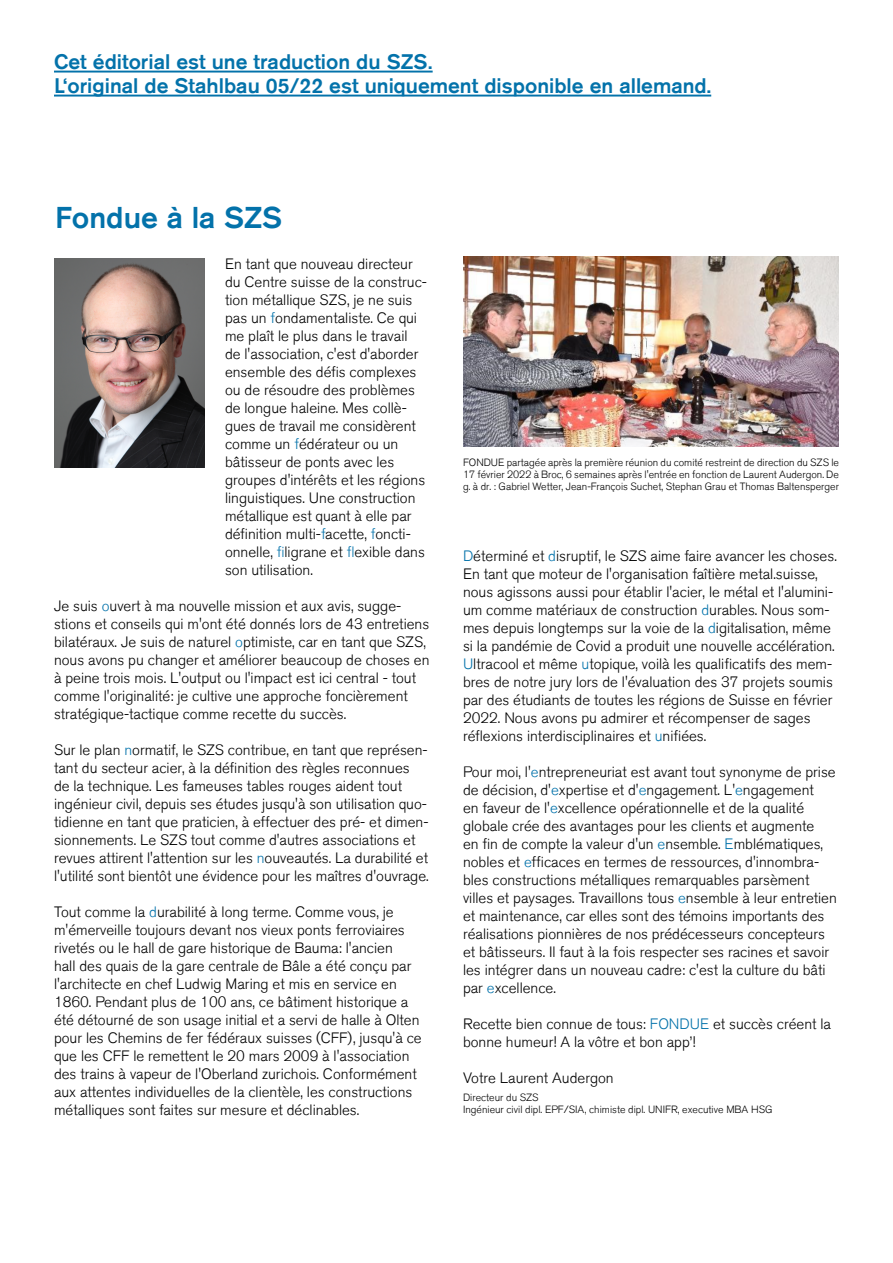
<style>
.page{position:relative;width:893px;height:1263px;background:#fff}
.page>*{position:absolute;margin:0;border:0;box-sizing:border-box;transform-origin:0 0}
.t1{font:500 30px "Akzidenz Grotesk BQ";color:#0372aa}
.t2{font:500 21px/24px "Akzidenz Grotesk BQ";color:#0372aa}
.t3{font:300 15px/18px "Akzidenz Grotesk BQ";color:#000}
.t4{font:300 10.5px/12px "Akzidenz Grotesk BQ";color:#000}
.s1{color:#0372aa}
</style>
<div class="page">
<img style="left:54px;top:258px;width:151px;height:209px">
<hr style="left:54px;top:71px;width:379px;height:2px;background:#0372aa">
<hr style="left:54px;top:95px;width:657px;height:2px;background:#0372aa">
<img style="left:463px;top:256px;width:376px;height:191px">
<h2 class="t2" style="left:54px;top:49px;width:659px">Cet éditorial est une traduction du SZS.<br>L‘original de Stahlbau 05/22 est uniquement disponible en allemand.</h2>
<h1 class="t1" style="left:55px;top:199px;width:229px">Fondue à la SZS</h1>
<p class="t3" style="left:225px;top:255px;width:203px">En tant que nouveau directeur du Centre suisse de la construc&shy;tion métallique SZS, je ne suis pas un <span class="s1">f</span>ondamentaliste. Ce qui me plaît le plus dans le travail<br>de l'association, c'est d'aborder ensemble des défis complexes ou de résoudre des problèmes de longue haleine. Mes collè&shy;gues de travail me considèrent comme un <span class="s1">f</span>édérateur ou un bâtisseur de ponts avec les groupes d'intérêts et les régions linguistiques. Une construction métallique est quant à elle par définition multi-<span class="s1">f</span>acette, <span class="s1">f</span>oncti&shy;onnelle, <span class="s1">fi</span>ligrane et <span class="s1">fl</span>exible dans son utilisation.</p>
<p class="t3" style="left:54px;top:597px;width:377px">Je suis <span class="s1">o</span>uvert à ma nouvelle mission et aux avis, sugge&shy;stions et conseils qui m'ont été donnés lors de 43 entretiens bilatéraux. Je suis de naturel <span class="s1">o</span>ptimiste, car en tant que SZS, nous avons pu changer et améliorer beaucoup de choses en à peine trois mois. L'output ou l'impact est ici central - tout comme l'originalité: je cultive une approche foncièrement stratégique-tactique comme recette du succès.</p>
<p class="t3" style="left:54px;top:741px;width:376px">Sur le plan <span class="s1">n</span>ormatif, le SZS contribue, en tant que représen&shy;tant du secteur acier, à la définition des règles reconnues de la technique. Les fameuses tables rouges aident tout ingénieur civil, depuis ses études jusqu'à son utilisation quo&shy;tidienne en tant que praticien, à effectuer des pré- et dimen&shy;sionnements. Le SZS tout comme d'autres associations et revues attirent l'attention sur les <span class="s1">n</span>ouveautés. La durabilité et l'utilité sont bientôt une évidence pour les maîtres d'ouvrage.</p>
<p class="t3" style="left:54px;top:903px;width:369px">Tout comme la <span class="s1">d</span>urabilité à long terme. Comme vous, je m'émerveille toujours devant nos vieux ponts ferroviaires rivetés ou le hall de gare historique de Bauma: l'ancien<br>hall des quais de la gare centrale de Bâle a été conçu par l'architecte en chef Ludwig Maring et mis en service en 1860. Pendant plus de 100 ans, ce bâtiment historique a été détourné de son usage initial et a servi de halle à Olten pour les Chemins de fer fédéraux suisses (CFF), jusqu'à ce que les CFF le remettent le 20 mars 2009 à l'association des trains à vapeur de l'Oberland zurichois. Conformément aux attentes individuelles de la clientèle, les constructions métalliques sont faites sur mesure et déclinables.</p>
<p class="t4" style="left:463px;top:457px;width:377px;text-align:justify">FONDUE partagée après la première réunion du comité restreint de direction du SZS le 17 février 2022 à Broc, 6 semaines après l'entrée en fonction de Laurent Audergon. De g. à dr. : Gabriel Wetter, Jean-François Suchet, Stephan Grau et Thomas Baltensperger</p>
<p class="t3" style="left:463px;top:547px;width:375px"><span class="s1">D</span>éterminé et <span class="s1">d</span>isruptif, le SZS aime faire avancer les choses.<br>En tant que moteur de l'organisation faîtière metal.suisse, nous agissons aussi pour établir l'acier, le métal et l'alumini&shy;um comme matériaux de construction <span class="s1">d</span>urables. Nous som&shy;mes depuis longtemps sur la voie de la <span class="s1">d</span>igitalisation, même si la pandémie de Covid a produit une nouvelle accélération.<br><span class="s1">U</span>ltracool et même <span class="s1">u</span>topique, voilà les qualificatifs des mem&shy;bres de notre jury lors de l'évaluation des 37 projets soumis par des étudiants de toutes les régions de Suisse en février 2022. Nous avons pu admirer et récompenser de sages réflexions interdisciplinaires et <span class="s1">u</span>nifiées.</p>
<p class="t3" style="left:463px;top:763px;width:375px">Pour moi, l'<span class="s1">e</span>ntrepreneuriat est avant tout synonyme de prise de décision, d'<span class="s1">e</span>xpertise et d'<span class="s1">e</span>ngagement. L'<span class="s1">e</span>ngagement<br>en faveur de l'<span class="s1">e</span>xcellence opérationnelle et de la qualité globale crée des avantages pour les clients et augmente<br>en fin de compte la valeur d'un <span class="s1">e</span>nsemble. <span class="s1">E</span>mblématiques, nobles et <span class="s1">e</span>fficaces en termes de ressources, d'innombra&shy;bles constructions métalliques remarquables parsèment villes et paysages. Travaillons tous <span class="s1">e</span>nsemble à leur entretien et maintenance, car elles sont des témoins importants des réalisations pionnières de nos prédécesseurs concepteurs et bâtisseurs. Il faut à la fois respecter ses racines et savoir les intégrer dans un nouveau cadre: c'est la culture du bâti par <span class="s1">e</span>xcellence.</p>
<p class="t3" style="left:463px;top:1015px;width:369px">Recette bien connue de tous: <span class="s1">FONDUE</span> et succès créent la bonne humeur! A la vôtre et bon app’!</p>
<p class="t3" style="left:463px;top:1069px;width:152px">Votre Laurent Audergon</p>
<p class="t4" style="left:463px;top:1092px;width:311px">Directeur du SZS<br>Ingénieur civil dipl. EPF/SIA, chimiste dipl. UNIFR, executive MBA HSG</p>
</div>
